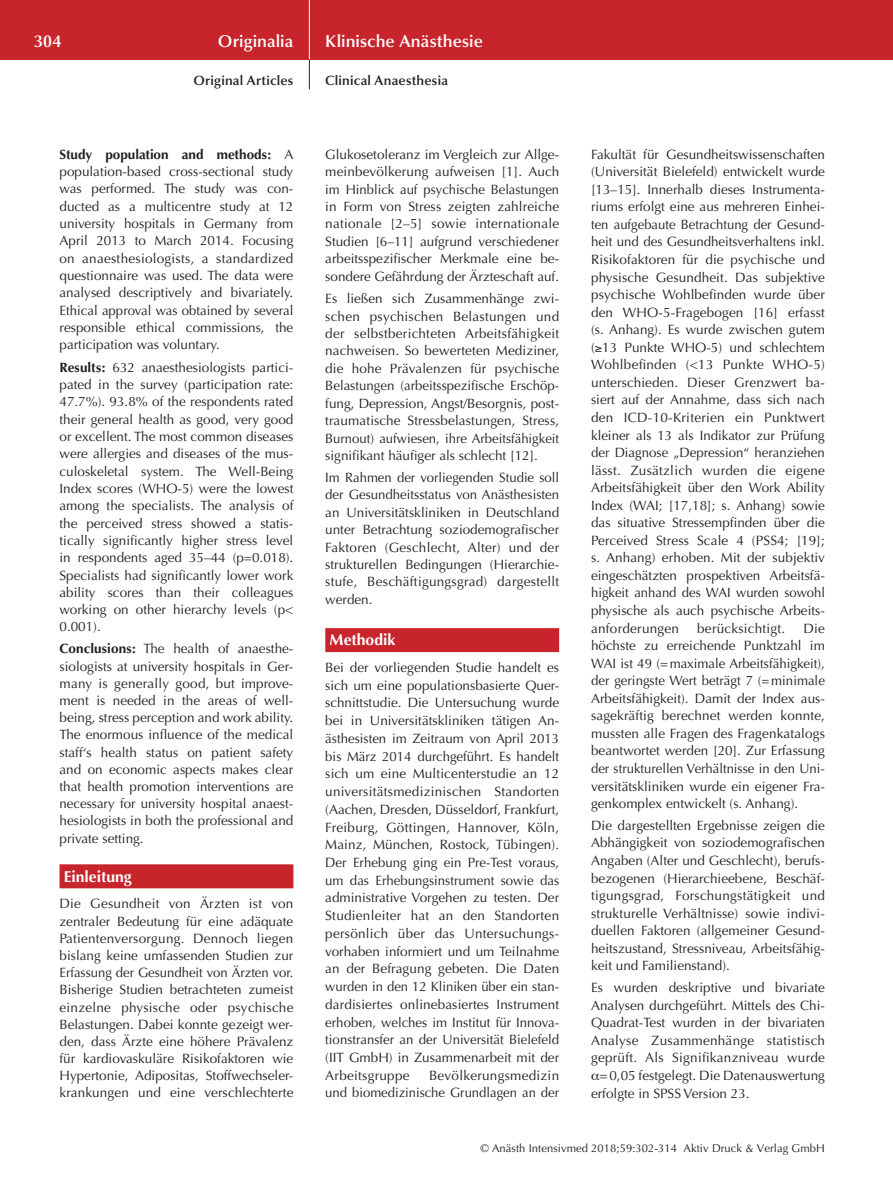
<style>
.page{position:relative;width:893px;height:1191px;background:#fff}
.page>*{position:absolute;margin:0;border:0;box-sizing:border-box;transform-origin:0 0}
.t1{font:600 17.25px "Optima";letter-spacing:.005em;color:#fff}
.t2{font:700 15.75px "Optima";letter-spacing:-.005em;color:#fff}
.t3{font:13.5px/17.5px "Optima";color:#231f20;text-align:justify}
.t4{font:13.5px "Optima";letter-spacing:.02em;color:#231f20}
.t5{font:600 13.5px "Optima";letter-spacing:.015em;color:#231f20}
.t6{font:11.25px "Optima";letter-spacing:.005em;color:#231f20}
.s1{font-weight:700}
</style>
<div class="page">
<div style="left:0;top:0;width:893px;height:60px;background:#c8242b"></div>
<hr style="left:309px;top:0;width:1px;height:60px;background:#fff">
<svg style="left:309px;top:60px;width:1px;height:29px"></svg>
<div style="left:60px;top:864px;width:233px;height:24px;background:#c8242b"></div>
<div style="left:325px;top:628px;width:234px;height:24px;background:#c8242b"></div>
<p class="t1" style="left:34px;top:31px;width:29px">304</p>
<p class="t1" style="left:218px;top:31px;width:77px">Originalia</p>
<p class="t5" style="left:194px;top:73px;width:101px">Original Articles</p>
<p class="t3" style="left:60px;top:146px;width:235px"><span class="s1">Study population and methods:</span> A population-based cross-sectional study was performed. The study was con&shy;ducted as a multicentre study at 12 university hospitals in Germany from April 2013 to March 2014. Focusing on anaesthesiologists, a standardized questionnaire was used. The data were analysed descriptively and bivariately.<br>Ethical approval was obtained by several responsible ethical commissions, the participation was voluntary.</p>
<p class="t3" style="left:60px;top:359px;width:235px"><span class="s1">Results:</span> 632 anaesthesiologists partici&shy;pated in the survey (participation rate:<br>47.7%). 93.8% of the respondents rated their general health as good, very good or excellent. The most common diseases were allergies and diseases of the mus&shy;culoskeletal system. The Well-Being Index scores (WHO-5) were the lowest among the specialists. The analysis of the perceived stress showed a statis&shy;tically significantly higher stress level in respondents aged 35–44 (p=0.018).<br>Specialists had significantly lower work ability scores than their colleagues working on other hierarchy levels (p&lt; 0.001).</p>
<p class="t3" style="left:60px;top:640px;width:235px;text-align:left"><span class="s1">Conclusions:</span> The health of anaesthe&shy;siologists at university hospitals in Ger-‑ many is generally good, but improve&shy;ment is needed in the areas of well&shy;being, stress perception and work ability.<br>The enormous influence of the medical staff‘s health status on patient safety and on economic aspects makes clear that health promotion interventions are necessary for university hospital anaest&shy;hesiologists in both the professional and private setting.</p>
<p class="t2" style="left:64px;top:867px;width:70px">Einleitung</p>
<p class="t3" style="left:60px;top:895px;width:235px;line-height:17.1px">Die Gesundheit von Ärzten ist von zentraler Bedeutung für eine adäquate Patientenversorgung. Dennoch liegen bislang keine umfassenden Studien zur Erfassung der Gesundheit von Ärzten vor.<br>Bisherige Studien betrachteten zumeist einzelne physische oder psychische Belastungen. Dabei konnte gezeigt wer&shy;den, dass Ärzte eine höhere Prävalenz für kardiovaskuläre Risikofaktoren wie Hypertonie, Adipositas, Stoffwechseler&shy;krankungen und eine verschlechterte</p>
<p class="t1" style="left:325px;top:31px;width:159px">Klinische Anästhesie</p>
<p class="t5" style="left:325px;top:73px;width:124px">Clinical Anaesthesia</p>
<p class="t3" style="left:325px;top:146px;width:235px">Glukosetoleranz im Vergleich zur Allge&shy;meinbevölkerung aufweisen [1]. Auch im Hinblick auf psychische Belastungen in Form von Stress zeigten zahlreiche nationale [2–5] sowie internationale Studien [6–11] aufgrund verschiedener arbeitsspezifischer Merkmale eine be&shy;sondere Gefährdung der Ärzteschaft auf.</p>
<p class="t3" style="left:325px;top:290px;width:235px">Es ließen sich Zusammenhänge zwi&shy;schen psychischen Belastungen und der selbstberichteten Arbeitsfähigkeit nachweisen. So bewerteten Mediziner, die hohe Prävalenzen für psychische Belastungen (arbeitsspezifische Erschöp&shy;fung, Depression, Angst/Besorgnis, post&shy;traumatische Stressbelastungen, Stress, Burnout) aufwiesen, ihre Arbeitsfähigkeit signifikant häufiger als schlecht [12].</p>
<p class="t3" style="left:325px;top:469px;width:235px">Im Rahmen der vorliegenden Studie soll der Gesundheitsstatus von Anästhesisten an Universitätskliniken in Deutschland unter Betrachtung soziodemografischer Faktoren (Geschlecht, Alter) und der strukturellen Bedingungen (Hierarchie&shy;stufe, Beschäftigungsgrad) dargestellt werden.</p>
<p class="t2" style="left:330px;top:631px;width:67px">Methodik</p>
<p class="t3" style="left:325px;top:658px;width:235px">Bei der vorliegenden Studie handelt es sich um eine populationsbasierte Quer&shy;schnittstudie. Die Untersuchung wurde bei in Universitätskliniken tätigen An&shy;ästhesisten im Zeitraum von April 2013 bis März 2014 durchgeführt. Es handelt sich um eine Multicenterstudie an 12 universitätsmedizinischen Standorten (Aachen, Dresden, Düsseldorf, Frankfurt, Freiburg, Göttingen, Hannover, Köln, Mainz, München, Rostock, Tübingen).<br>Der Erhebung ging ein Pre-Test voraus, um das Erhebungsinstrument sowie das administrative Vorgehen zu testen. Der Studienleiter hat an den Standorten persönlich über das Untersuchungs&shy;vorhaben informiert und um Teilnahme an der Befragung gebeten. Die Daten wurden in den 12 Kliniken über ein stan&shy;dardisiertes onlinebasiertes Instrument erhoben, welches im Institut für Innova&shy;tionstransfer an der Universität Bielefeld (IIT GmbH) in Zusammenarbeit mit der Arbeitsgruppe</p>
<p class="t3" style="left:325px;top:1066px;width:235px;text-align:right">Bevölkerungsmedizin<br>und biomedizinische Grundlagen an der</p>
<p class="t3" style="left:591px;top:146px;width:235px">Fakultät für Gesundheitswissenschaften (Universität Bielefeld) entwickelt wurde [13–15]. Innerhalb dieses Instrumenta&shy;riums erfolgt eine aus mehreren Einhei&shy;ten aufgebaute Betrachtung der Gesund&shy;heit und des Gesundheitsverhaltens inkl.<br>Risikofaktoren für die psychische und physische Gesundheit. Das subjektive psychische Wohlbefinden wurde über den WHO-5-Fragebogen [16] erfasst (s. Anhang). Es wurde zwischen gutem (≥13 Punkte WHO-5) und schlechtem Wohlbefinden (&lt;13 Punkte WHO-5) unterschieden. Dieser Grenzwert ba&shy;siert auf der Annahme, dass sich nach den ICD-10-Kriterien ein Punktwert kleiner als 13 als Indikator zur Prüfung der Diagnose „Depression“ heranziehen lässt. Zusätzlich wurden die eigene Arbeitsfähigkeit über den Work Ability Index (WAI; [17,18]; s. Anhang) sowie das situative Stressempfinden über die Perceived Stress Scale 4 (PSS4; [19]; s. Anhang) erhoben. Mit der subjektiv eingeschätzten prospektiven Arbeitsfä&shy;higkeit anhand des WAI wurden sowohl physische als auch psychische Arbeits&shy;anforderungen</p>
<p class="t4" style="left:697px;top:620px;width:90px">berücksichtigt.</p>
<p class="t3" style="left:591px;top:619px;width:235px;text-indent:212px">Die höchste zu erreichende Punktzahl im WAI ist 49 (=maximale Arbeitsfähigkeit), der geringste Wert beträgt 7 (=minimale Arbeitsfähigkeit). Damit der Index aus&shy;sagekräftig berechnet werden konnte, mussten alle Fragen des Fragenkatalogs beantwortet werden [20]. Zur Erfassung der strukturellen Verhältnisse in den Uni&shy;versitätskliniken wurde ein eigener Fra&shy;genkomplex entwickelt (s. Anhang).</p>
<p class="t3" style="left:591px;top:816px;width:235px">Die dargestellten Ergebnisse zeigen die Abhängigkeit von soziodemografischen Angaben (Alter und Geschlecht), berufs&shy;bezogenen (Hierarchieebene, Beschäf&shy;tigungsgrad, Forschungstätigkeit und strukturelle Verhältnisse) sowie indivi&shy;duellen Faktoren (allgemeiner Gesund&shy;heitszustand, Stressniveau, Arbeitsfähig&shy;keit und Familienstand).</p>
<p class="t3" style="left:591px;top:979px;width:235px">Es wurden deskriptive und bivariate</p>
<p class="t3" style="left:591px;top:996px;width:235px">Analysen durchgeführt. Mittels des Chi-</p>
<p class="t3" style="left:591px;top:1014px;width:235px">Quadrat-Test wurden in der bivariaten</p>
<p class="t4" style="left:591px;top:1032px;width:235px">Analyse Zusammenhänge statistisch</p>
<p class="t4" style="left:591px;top:1050px;width:235px">geprüft. Als Signifikanzniveau wurde</p>
<p class="t3" style="left:600px;top:1066px;width:227px">=0,05 festgelegt. Die Datenauswertung</p>
<p class="t3" style="left:591px;top:1084px;width:160px">erfolgte in SPSS Version 23.</p>
<p class="t6" style="left:480px;top:1142px;width:346px">© Anästh Intensivmed 2018;59:302-314 Aktiv Druck &amp; Verlag GmbH</p>
</div>
